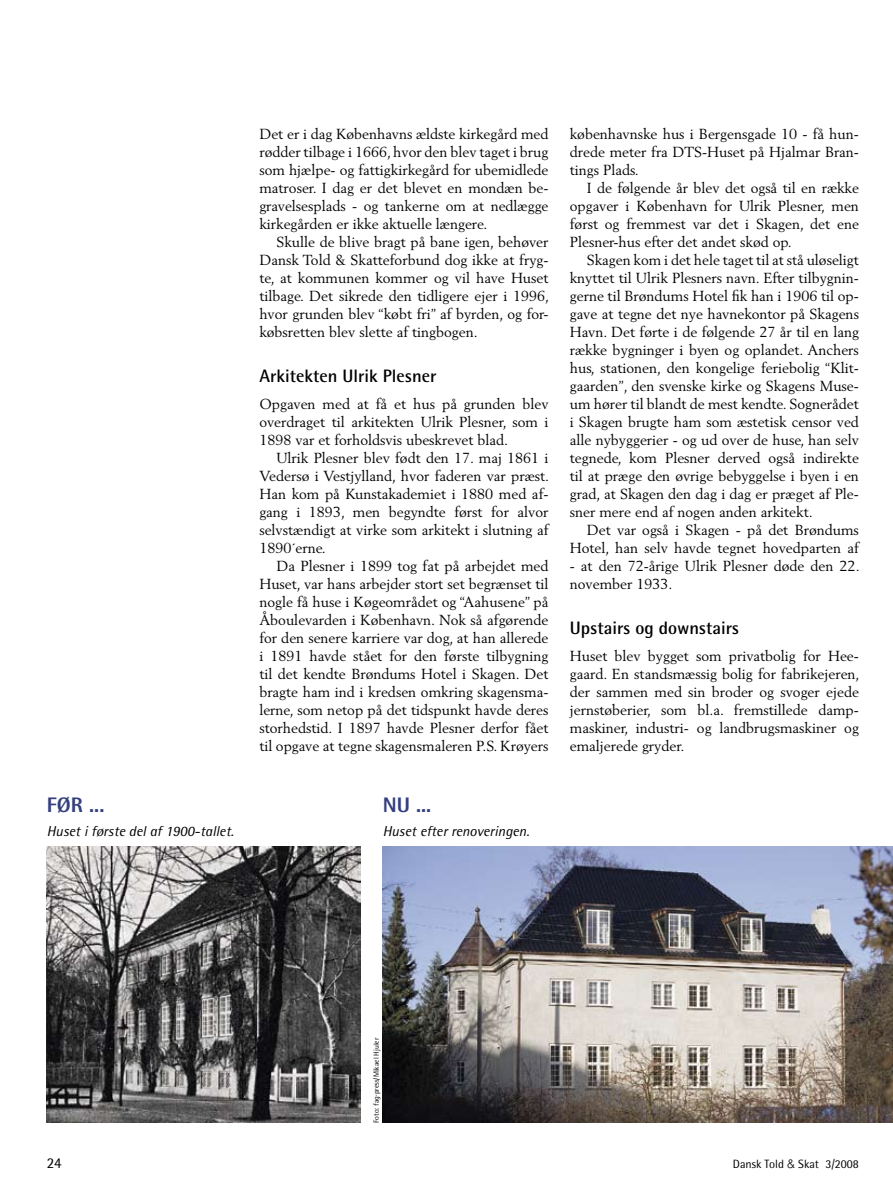
<style>
.page{position:relative;width:893px;height:1191px;background:#fff}
.page>*{position:absolute;margin:0;border:0;box-sizing:border-box;transform-origin:0 0}
.t1{font:800 21px "Rotis Semi Sans";color:#333f7e}
.t2{font:700 18px "Rotis Semi Sans";color:#000}
.t3{font:15px "Rotis Semi Sans";color:#000}
.t4{font:14.4px/18px "Berling";color:#000;text-align:justify}
.t5{font:italic 14.4px "Rotis Semi Sans";color:#000}
.t6{font:12px "Rotis Semi Sans";color:#000}
.t7{font:7.5px "Rotis Semi Sans";color:#000}
.s1{font-family:"Helvetica";font-weight:300}
</style>
<div class="page">
<img style="left:47px;top:846px;width:314px;height:277px">
<img style="left:383px;top:846px;width:510px;height:277px">
<p class="t4" style="left:259px;top:124px;width:291px">Det er i dag Københavns ældste kirkegård med rødder tilbage i 1666, hvor den blev taget i brug som hjælpe- og fattigkirkegård for ubemidlede matroser. I dag er det blevet en mondæn be&shy;gravelsesplads - og tankerne om at nedlægge kirkegården er ikke aktuelle længere.</p>
<p class="t4" style="left:259px;top:232px;width:291px;text-indent:17px">Skulle de blive bragt på bane igen, behøver Dansk Told &amp; Skatteforbund dog ikke at fryg&shy;te, at kommunen kommer og vil have Huset tilbage. Det sikrede den tidligere ejer i 1996, hvor grun-den blev “købt fri” af byrden, og for&shy;købsretten blev slette af tingbogen.</p>
<p class="t2" style="left:259px;top:364px;width:179px">Arkitekten Ulrik Plesner</p>
<p class="t4" style="left:259px;top:394px;width:291px">Opgaven med at få et hus på grunden blev overdraget til arkitekten Ulrik Plesner, som i 1898 var et forholdsvis ubeskrevet blad.</p>
<p class="t4" style="left:259px;top:448px;width:291px;text-indent:17px">Ulrik Plesner blev født den 17. maj 1861 i Vedersø i Vestjylland, hvor faderen var præst.<br>Han kom på Kunstakademiet i 1880 med af&shy;gang i 1893, men begyndte først for alvor selvstændigt at virke som arkitekt i slutning af 1890´erne.</p>
<p class="t4" style="left:259px;top:556px;width:291px;text-indent:17px">Da Plesner i 1899 tog fat på arbejdet med Huset, var hans arbejder stort set begrænset til nogle få huse i Køgeområdet og “Aahusene” på Åboulevarden i København. Nok så afgø-rende for den senere karriere var dog, at han allerede i 1891 havde stået for den første tilbygning til det kendte Brøndums Hotel i Skagen. Det bragte ham ind i kredsen omkring skagensma&shy;lerne, som netop på det tidspunkt havde deres storhedstid. I 1897 havde Ples-ner derfor fået til opgave at tegne skagensmaleren P.S. Krøyers</p>
<h1 class="t1" style="left:47px;top:791px;width:59px">Før ...</h1>
<h1 class="t1" style="left:383px;top:791px;width:50px">NU ...</h1>
<p class="t5" style="left:47px;top:822px;width:188px">Huset i første del af 1900-tallet.</p>
<p class="t5" style="left:383px;top:822px;width:148px">Huset efter renoveringen.</p>
<p class="t4" style="left:570px;top:124px;width:291px">københavnske hus i Bergensgade 10 - få hun&shy;drede meter fra DTS-Huset på Hjalmar Bran&shy;tings Plads.</p>
<p class="t4" style="left:570px;top:178px;width:291px;text-indent:17px">I de følgende år blev det også til en række opgaver i København for Ulrik Plesner, men først og fremmest var det i Skagen, det ene Plesner-hus efter det andet skød op.</p>
<p class="t4" style="left:570px;top:250px;width:291px;text-indent:17px">Skagen kom i det hele taget til at stå uløseligt knyttet til Ulrik Plesners navn. Efter tilbygnin&shy;gerne til Brøndums Hotel fik han i 1906 til op&shy;gave at tegne det nye havnekontor på Skagens Havn. Det førte i de følgende 27 år til en lang række bygninger i byen og oplandet. Anchers hus, stationen, den kongelige feriebolig “Klit&shy;gaarden”, den svenske kirke og Skagens Muse&shy;um hører til blandt de mest kendte. Sognerådet i Skagen brugte ham som æstetisk censor ved alle nybyggerier - og ud over de huse, han selv tegnede, kom Plesner derved også indirekte til at præge den øvrige bebyggelse i byen i en grad, at Skagen den dag i dag er præget af Ple&shy;sner mere end af nogen anden arkitekt.</p>
<p class="t4" style="left:570px;top:520px;width:291px;text-align:right">Det var også i Skagen - på det Brøndums<br>Hotel, han selv havde tegnet hovedparten af</p>
<p class="t4" style="left:570px;top:556px;width:291px">- at den 72-årige Ulrik Plesner døde den 22. november 1933.</p>
<p class="t2" style="left:570px;top:616px;width:171px">Upstairs og downstairs</p>
<p class="t4" style="left:570px;top:646px;width:291px">Huset blev bygget som privatbolig for Hee&shy;gaard. En standsmæssig bolig for fabrikejeren, der sammen med sin broder og svoger ejede jernstøberier, som bl.a. fremstillede damp&shy;maskiner, industri- og landbrugsmaskiner og emalje-rede gryder.</p>
<p class="t7" style="left:372px;top:1123px;width:87px;rotate:-90deg">Foto: fag·press/Mikael Hjuler</p>
<p class="t3" style="left:47px;top:1154px;width:17px">24</p>
<p class="t6" style="left:733px;top:1157px;width:128px">Dansk Told <span class="s1">&amp;</span> Skat 3/2008</p>
</div>
